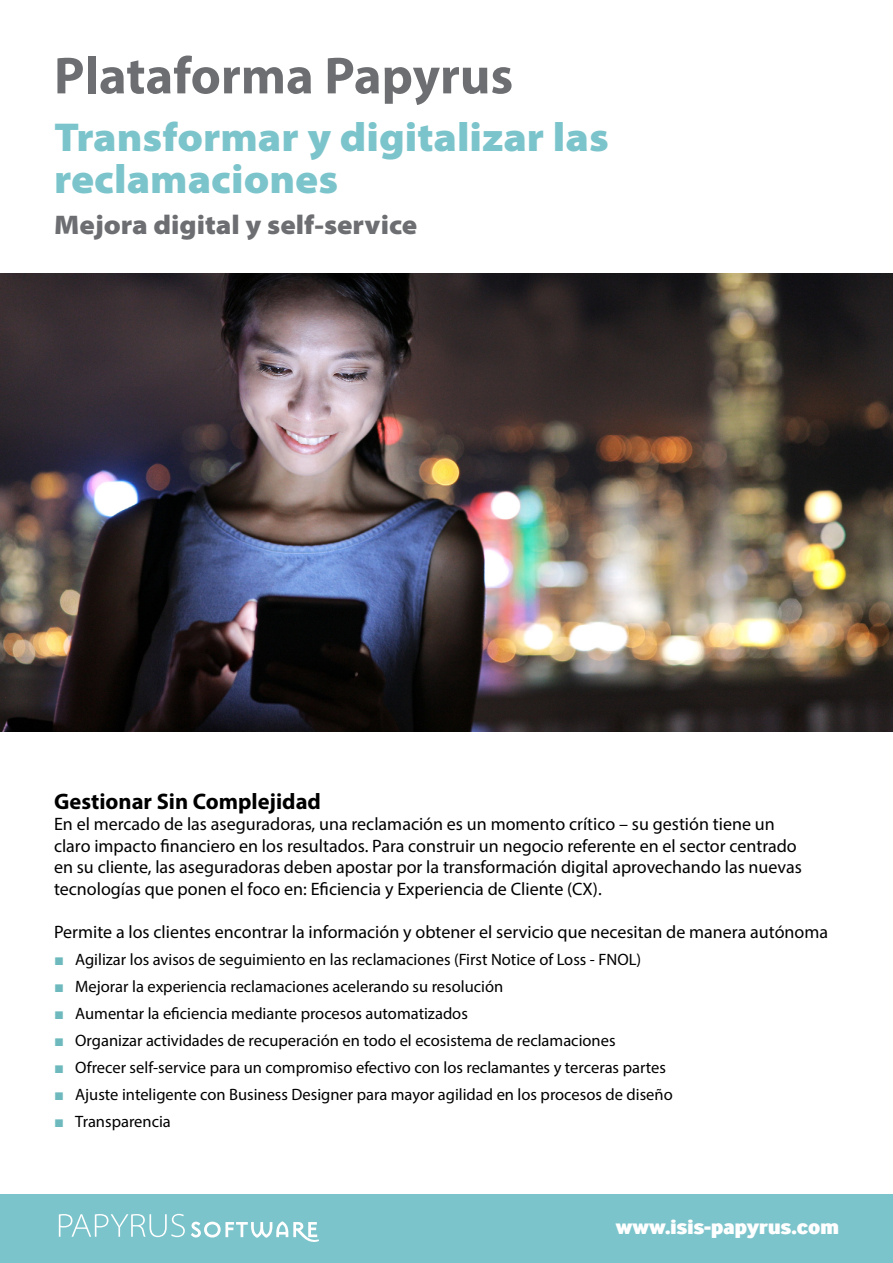
<style>
.page{position:relative;width:893px;height:1263px;background:#fff}
.page>*{position:absolute;margin:0;border:0;box-sizing:border-box;transform-origin:0 0}
.t1{font:700 52.5px "Myriad Pro";color:#6d6e71}
.t2{font:900 semi-expanded 40.5px/42px "Myriad Pro";color:#7cc4cb}
.t3{font:900 semi-expanded 27px "Myriad Pro";color:#6d6e71}
.t4{font:700 22.5px "Myriad Pro";color:#000}
.t5{font:900 21px "Inter Face";color:#fff}
.t6{font:18px/21.6px "Myriad Pro";color:#000}
.t7{font:16.5px "Myriad Pro";color:#000}
.s1{font-family:"Arial";color:#6db9bd}
</style>
<div class="page">
<div style="left:0;top:1195px;width:893px;height:68px;background:#7cc4cb"></div>
<svg style="left:59px;top:1214px;width:126px;height:23px"></svg>
<svg style="left:191px;top:1221px;width:128px;height:21px"></svg>
<img style="left:0;top:273px;width:893px;height:459px">
<h1 class="t1" style="left:54px;top:41px;width:461px">Plataforma Papyrus</h1>
<h2 class="t2" style="left:54px;top:114px;width:556px">Transformar y digitalizar las reclamaciones</h2>
<h3 class="t3" style="left:54px;top:207px;width:365px">Mejora digital y self-service</h3>
<h3 class="t4" style="left:54px;top:786px;width:268px">Gestionar Sin Complejidad</h3>
<p class="t6" style="left:54px;top:813px;width:749px">En el mercado de las aseguradoras, una reclamación es un momento crítico – su gestión tiene un claro impacto financiero en los resultados. Para construir un negocio referente en el sector centrado en su cliente, las aseguradoras deben apostar por la transformación digital aprovechando las nuevas tecnologías que ponen el foco en: Eficiencia y Experiencia de Cliente (CX).</p>
<p class="t6" style="left:54px;top:921px;width:776px">Permite a los clientes encontrar la información y obtener el servicio que necesitan de manera autónoma</p>
<p class="t7" style="left:54px;top:949px;width:589px"><span class="s1">■</span> Agilizar los avisos de seguimiento en las reclamaciones (First Notice of Loss - FNOL)</p>
<p class="t7" style="left:54px;top:976px;width:451px"><span class="s1">■</span> Mejorar la experiencia reclamaciones acelerando su resolución</p>
<p class="t7" style="left:54px;top:1003px;width:415px"><span class="s1">■</span> Aumentar la eficiencia mediante procesos automatizados</p>
<p class="t7" style="left:54px;top:1030px;width:563px"><span class="s1">■</span> Organizar actividades de recuperación en todo el ecosistema de reclamaciones</p>
<p class="t7" style="left:54px;top:1057px;width:613px"><span class="s1">■</span> Ofrecer self-service para un compromiso efectivo con los reclamantes y terceras partes</p>
<p class="t7" style="left:54px;top:1084px;width:620px"><span class="s1">■</span> Ajuste inteligente con Business Designer para mayor agilidad en los procesos de diseño</p>
<p class="t7" style="left:54px;top:1111px;width:118px"><span class="s1">■</span> Transparencia</p>
<p class="t5" style="left:616px;top:1214px;width:225px">www.isis-papyrus.com</p>
</div>
